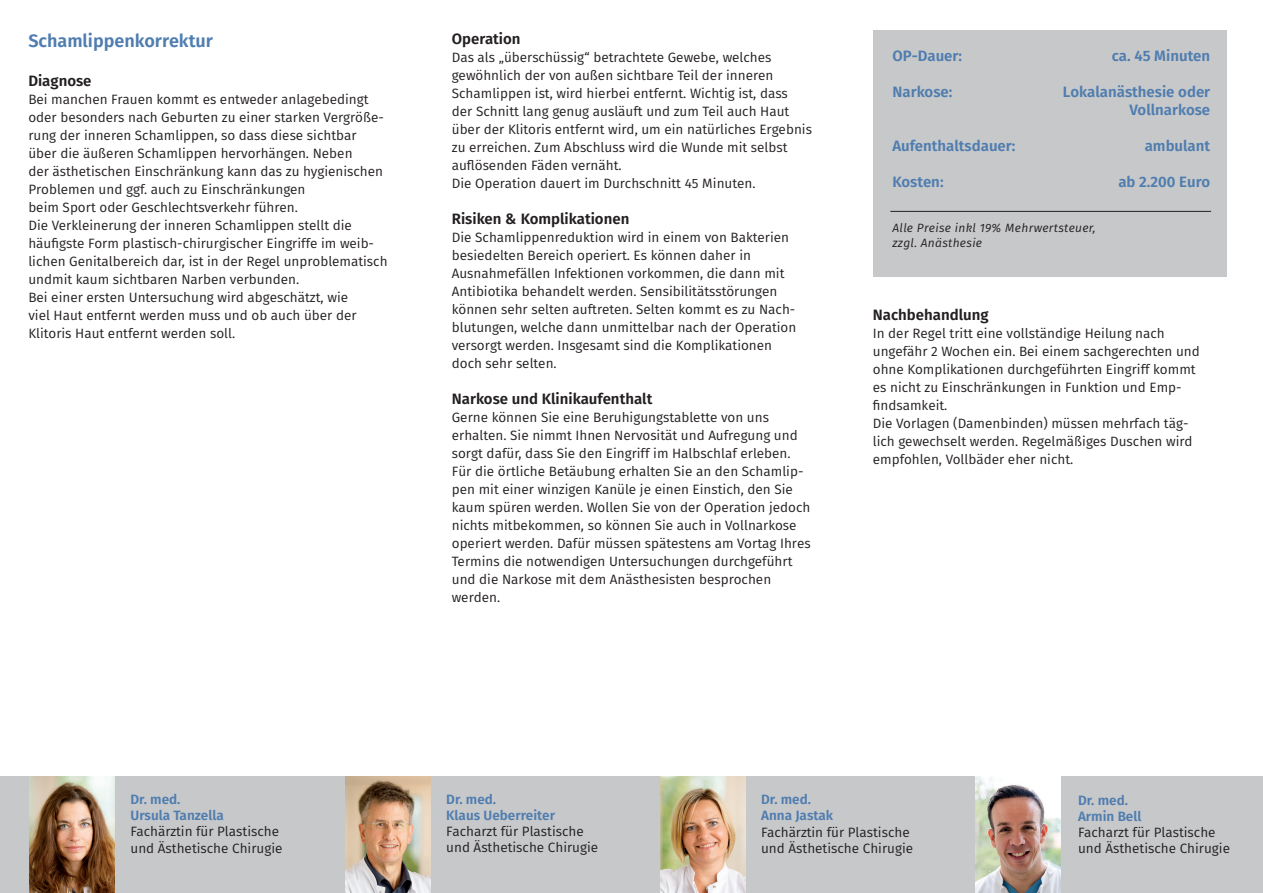
<style>
.page{position:relative;width:1263px;height:893px;background:#fff}
.page>*{position:absolute;margin:0;border:0;box-sizing:border-box;transform-origin:0 0}
.t1{font:600 18px "Fira Sans";color:#4f7daf}
.t2{font:600 15px/18px "Fira Sans";color:#4f7daf;text-align:right}
.t3{font:600 15px "Fira Sans";color:#231f20}
.t4{font:13.5px/18px "Fira Sans";color:#231f20}
.t5{font:600 13.5px/16.2px "Fira Sans";color:#4f7daf}
.t6{font:italic 12px/15px "Fira Sans";letter-spacing:.025em;color:#231f20}
</style>
<div class="page">
<div style="left:0;top:776px;width:1263px;height:117px;background:#c7c8ca"></div>
<img style="left:660px;top:776px;width:85px;height:117px">
<img style="left:345px;top:776px;width:85px;height:117px">
<img style="left:30px;top:776px;width:85px;height:117px">
<img style="left:975px;top:776px;width:85px;height:117px">
<div style="left:873px;top:30px;width:354px;height:246px;background:#c7c8ca"></div>
<hr style="left:890px;top:211px;width:321px;height:1px;background:#231f20">
<h1 class="t1" style="left:28px;top:26px;width:186px">Schamlippenkorrektur</h1>
<p class="t3" style="left:28px;top:69px;width:65px">Diagnose</p>
<p class="t4" style="left:28px;top:90px;width:361px">Bei manchen Frauen kommt es entweder anlagebedingt oder besonders nach Geburten zu einer starken Vergröße&shy;rung der inneren Schamlippen, so dass diese sichtbar über die äußeren Schamlippen hervorhängen. Neben<br>der ästhetischen Einschränkung kann das zu hygienischen Problemen und ggf. auch zu Einschränkungen<br>beim Sport oder Geschlechtsverkehr führen.<br>Die Verkleinerung der inneren Schamlippen stellt die häufigste Form plastisch-chirurgischer Eingriffe im weib&shy;lichen Genitalbereich dar, ist in der Regel unproblematisch undmit kaum sichtbaren Narben verbunden.<br>Bei einer ersten Untersuchung wird abgeschätzt, wie<br>viel Haut entfernt werden muss und ob auch über der Klitoris Haut entfernt werden soll.</p>
<p class="t3" style="left:452px;top:26px;width:70px">Operation</p>
<p class="t4" style="left:452px;top:48px;width:362px">Das als „überschüssig“ betrachtete Gewebe, welches gewöhnlich der von außen sichtbare Teil der inneren Schamlippen ist, wird hierbei entfernt. Wichtig ist, dass<br>der Schnitt lang genug ausläuft und zum Teil auch Haut über der Klitoris entfernt wird, um ein natürliches Ergebnis zu erreichen. Zum Abschluss wird die Wunde mit selbst auflösenden Fäden vernäht.<br>Die Operation dauert im Durchschnitt 45 Minuten.</p>
<p class="t3" style="left:452px;top:206px;width:179px">Risiken &amp; Komplikationen</p>
<p class="t4" style="left:452px;top:228px;width:346px">Die Schamlippenreduktion wird in einem von Bakterien besiedelten Bereich operiert. Es können daher in Ausnahmefällen Infektionen vorkommen, die dann mit Antibiotika behandelt werden. Sensibilitätsstörungen können sehr selten auftreten. Selten kommt es zu Nach&shy;blutungen, welche dann unmittelbar nach der Operation versorgt werden. Insgesamt sind die Komplikationen doch sehr selten.</p>
<p class="t3" style="left:452px;top:386px;width:202px">Narkose und Klinikaufenthalt</p>
<p class="t4" style="left:452px;top:408px;width:360px">Gerne können Sie eine Beruhigungstablette von uns erhalten. Sie nimmt Ihnen Nervosität und Aufregung und sorgt dafür, dass Sie den Eingriff im Halbschlaf erleben.<br>Für die örtliche Betäubung erhalten Sie an den Schamlip&shy;pen mit einer winzigen Kanüle je einen Einstich, den Sie kaum spüren werden. Wollen Sie von der Operation jedoch nichts mitbekommen, so können Sie auch in Vollnarkose operiert werden. Dafür müssen spätestens am Vortag Ihres Termins die notwendigen Untersuchungen durchgeführt und die Narkose mit dem Anästhesisten besprochen werden.</p>
<p class="t2" style="left:892px;top:46px;width:71px">OP-Dauer:</p>
<p class="t2" style="left:1112px;top:46px;width:100px">ca. 45 Minuten</p>
<p class="t2" style="left:892px;top:82px;width:61px">Narkose:</p>
<p class="t2" style="left:1063px;top:82px;width:149px">Lokalanästhesie oder<br>Vollnarkose</p>
<p class="t2" style="left:892px;top:136px;width:124px">Aufenthaltsdauer:</p>
<p class="t2" style="left:1145px;top:136px;width:67px">ambulant</p>
<p class="t2" style="left:892px;top:172px;width:53px">Kosten:</p>
<p class="t2" style="left:1118px;top:172px;width:93px">ab 2.200 Euro</p>
<p class="t6" style="left:892px;top:220px;width:205px">Alle Preise inkl 19% Mehrwertsteuer, zzgl. Anästhesie</p>
<p class="t3" style="left:873px;top:303px;width:117px">Nachbehandlung</p>
<p class="t4" style="left:873px;top:324px;width:329px">In der Regel tritt eine vollständige Heilung nach ungefähr 2 Wochen ein. Bei einem sachgerechten und ohne Komplikationen durchgeführten Eingriff kommt es nicht zu Einschränkungen in Funktion und Emp&shy;findsamkeit.<br>Die Vorlagen (Damenbinden) müssen mehrfach täg&shy;lich gewechselt werden. Regelmäßiges Duschen wird empfohlen, Vollbäder eher nicht.</p>
<p class="t5" style="left:131px;top:790px;width:95px">Dr. med.<br>Ursula Tanzella</p>
<p class="t4" style="left:131px;top:823px;width:153px;line-height:16.2px">Fachärztin für Plastische und Ästhetische Chirugie</p>
<p class="t5" style="left:446px;top:790px;width:110px">Dr. med.<br>Klaus Ueberreiter</p>
<p class="t4" style="left:446px;top:823px;width:153px;line-height:16.2px">Facharzt für Plastische und Ästhetische Chirugie</p>
<p class="t5" style="left:761px;top:790px;width:74px">Dr. med.<br>Anna Jastak</p>
<p class="t4" style="left:761px;top:823px;width:153px;line-height:16.2px">Fachärztin für Plastische und Ästhetische Chirugie</p>
<p class="t5" style="left:1078px;top:791px;width:65px">Dr. med.<br>Armin Bell</p>
<p class="t4" style="left:1078px;top:824px;width:153px;line-height:16.2px">Facharzt für Plastische und Ästhetische Chirugie</p>
</div>
